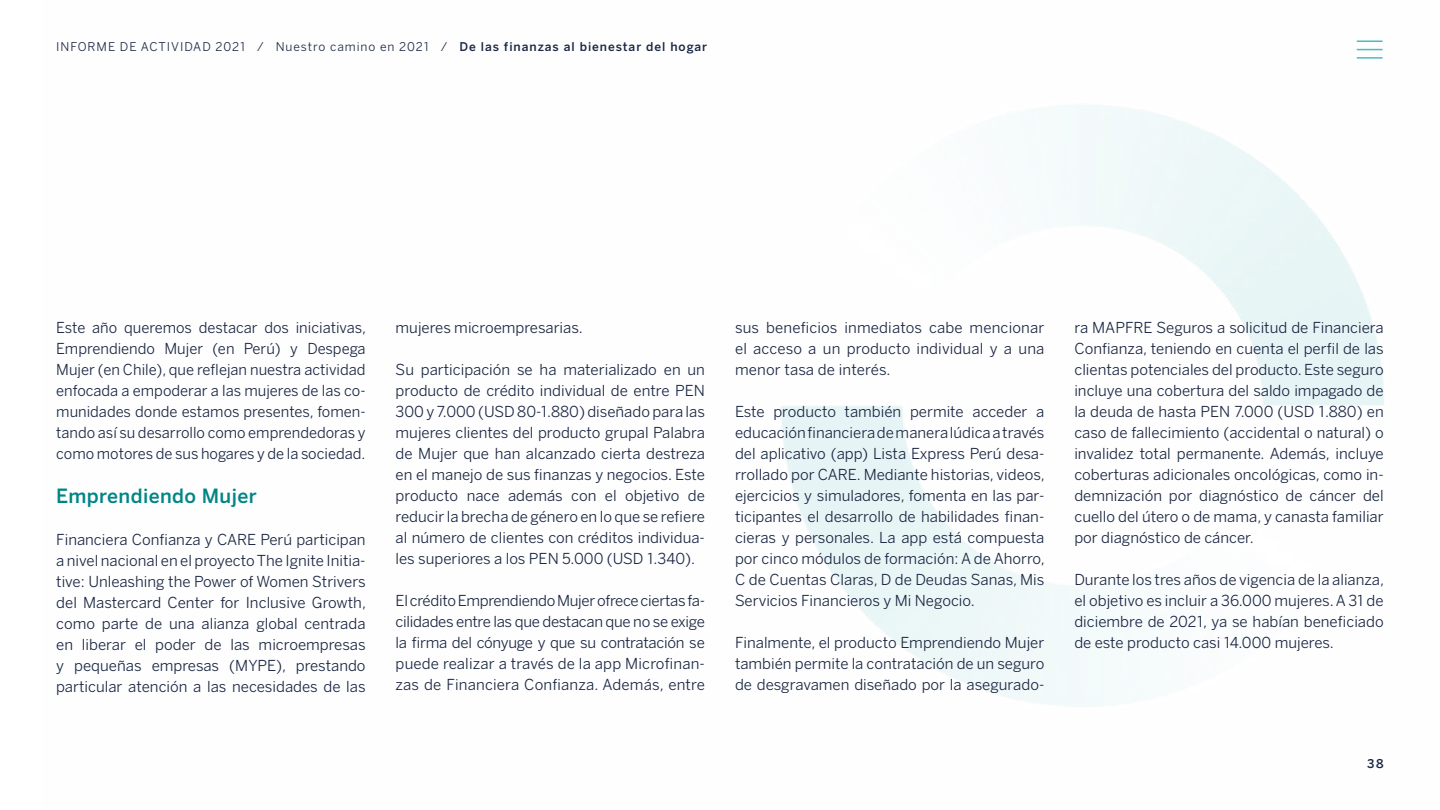
<style>
.page{position:relative;width:1440px;height:810px;background:#fff}
.page>*{position:absolute;margin:0;border:0;box-sizing:border-box;transform-origin:0 0}
.t1{font:500 19.5px "Benton Sans BBVA";letter-spacing:.02em;color:#008585}
.t2{font:15px/21px "Benton Sans BBVA";color:#1a2642;text-align:justify}
.t3{font:12px "Benton Sans BBVA";letter-spacing:.08em;color:#1a2642}
.t4{font:500 12px "Benton Sans BBVA";color:#1a2642}
.s1{font-weight:500}
</style>
<div class="page">
<hr style="left:1357px;top:40px;width:26px;height:2px;background:#4dbac2">
<svg style="left:1357px;top:49px;width:26px;height:1px"></svg>
<hr style="left:1357px;top:57px;width:26px;height:2px;background:#4dbac2">
<p class="t3" style="left:56px;top:40px;width:652px">INFORME DE ACTIVIDAD 2021 / Nuestro camino en 2021 / <span class="s1">De las finanzas al bienestar del hogar</span></p>
<p class="t2" style="left:56px;top:317px;width:311px">Este año queremos destacar dos iniciativas, Emprendiendo Mujer (en Perú) y Despega Mujer (en Chile), que reflejan nuestra actividad enfocada a empoderar a las mujeres de las co&shy;munidades donde estamos presentes, fomen&shy;tando así su desarrollo como emprendedoras y como motores de sus hogares y de la sociedad.</p>
<h1 class="t1" style="left:56px;top:483px;width:202px">Emprendiendo Mujer</h1>
<p class="t2" style="left:56px;top:529px;width:311px">Financiera Confianza y CARE Perú participan a nivel nacional en el proyecto The Ignite Initia&shy;tive: Unleashing the Power of Women Strivers del Mastercard Center for Inclusive Growth, como parte de una alianza global centrada en liberar el poder de las microempresas y pequeñas empresas (MYPE), prestando particular atención a las necesidades de las</p>
<p class="t2" style="left:396px;top:317px;width:189px">mujeres microempresarias.</p>
<p class="t2" style="left:396px;top:359px;width:311px">Su participación se ha materializado en un producto de crédito individual de entre PEN 300 y 7.000 (USD 80-1.880) diseñado para las mujeres clientes del producto grupal Palabra de Mujer que han alcanzado cierta destreza en el manejo de sus finanzas y negocios. Este producto nace además con el objetivo de reducir la brecha de género en lo que se refiere al número de clientes con créditos individua&shy;les superiores a los PEN 5.000 (USD 1.340).</p>
<p class="t2" style="left:396px;top:590px;width:311px">El crédito Emprendiendo Mujer ofrece ciertas fa&shy;cilidades entre las que destacan que no se exige la firma del cónyuge y que su contratación se puede realizar a través de la app Microfinan&shy;zas de Financiera Confianza. Además, entre</p>
<p class="t2" style="left:735px;top:317px;width:311px">sus beneficios inmediatos cabe mencionar el acceso a un producto individual y a una menor tasa de interés.</p>
<p class="t2" style="left:735px;top:401px;width:311px">Este producto también permite acceder a educación financiera de manera lúdica a través del aplicativo (app) Lista Express Perú desa&shy;rrollado por CARE. Mediante historias, videos, ejercicios y simuladores, fomenta en las par&shy;ticipantes el desarrollo de habilidades finan&shy;cieras y personales. La app está compuesta por cinco módulos de formación: A de Ahorro, C de Cuentas Claras, D de Deudas Sanas, Mis Servicios Financieros y Mi Negocio.</p>
<p class="t2" style="left:735px;top:632px;width:311px">Finalmente, el producto Emprendiendo Mujer también permite la contratación de un seguro de desgravamen diseñado por la asegurado-</p>
<p class="t2" style="left:1074px;top:317px;width:311px">ra MAPFRE Seguros a solicitud de Financiera Confianza, teniendo en cuenta el perfil de las clientas potenciales del producto. Este seguro incluye una cobertura del saldo impagado de la deuda de hasta PEN 7.000 (USD 1.880) en caso de fallecimiento (accidental o natural) o invalidez total permanente. Además, incluye coberturas adicionales oncológicas, como in&shy;demnización por diagnóstico de cáncer del cuello del útero o de mama, y canasta familiar por diagnóstico de cáncer.</p>
<p class="t2" style="left:1074px;top:569px;width:311px">Durante los tres años de vigencia de la alianza, el objetivo es incluir a 36.000 mujeres. A 31 de diciembre de 2021, ya se habían beneficiado de este producto casi 14.000 mujeres.</p>
<p class="t4" style="left:1367px;top:756px;width:18px">38</p>
</div>
